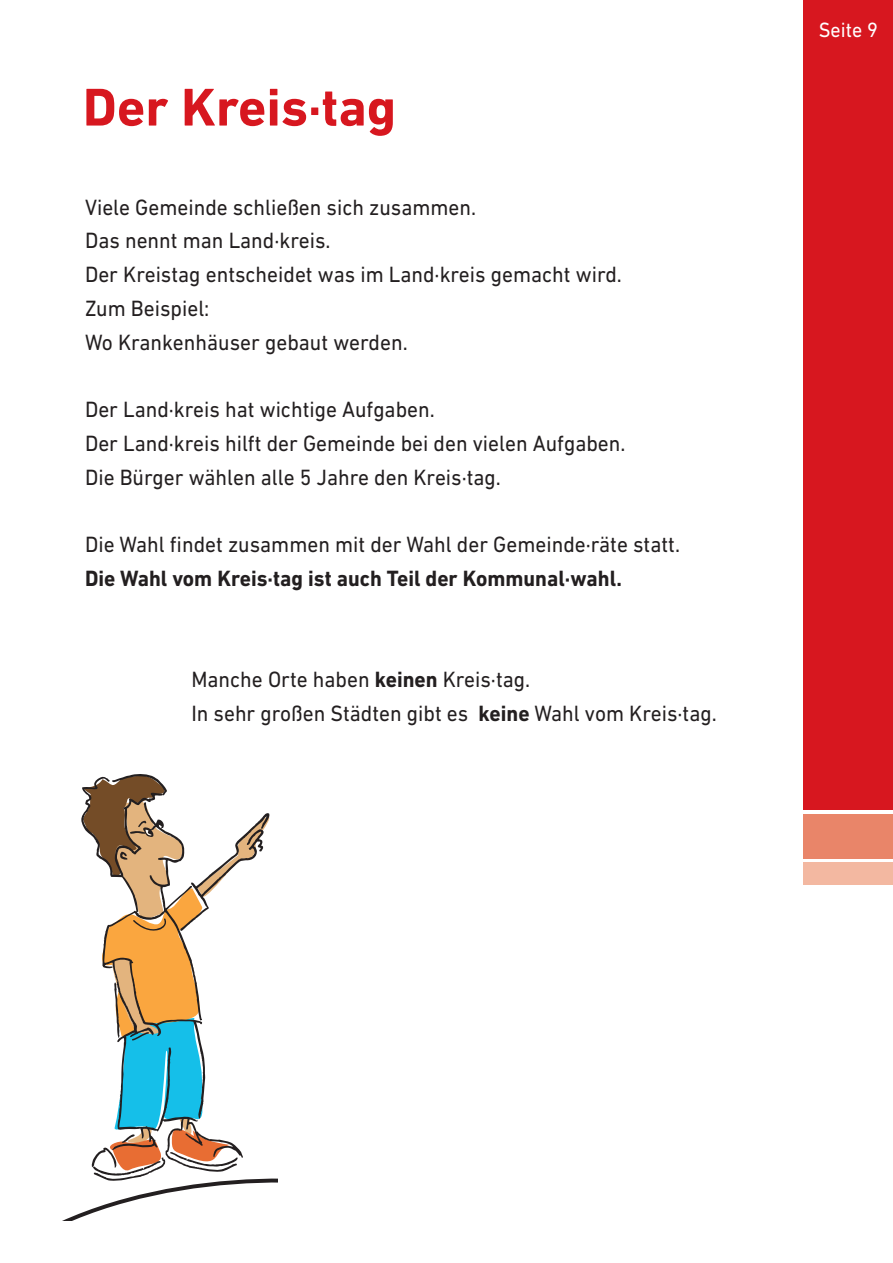
<style>
.page{position:relative;width:893px;height:1263px;background:#fff}
.page>*{position:absolute;margin:0;border:0;box-sizing:border-box;transform-origin:0 0}
.t1{font:700 54px "DIN Next LT Pro";color:#d7171f}
.t2{font:22.5px "DIN Next LT Pro";color:#231f20;scale:.95 1}
.t3{font:700 22.5px "DIN Next LT Pro";color:#231f20;scale:.95 1}
.t4{font:21px "DIN Next LT Pro";color:#fff;scale:.95 1}
.s1{font-weight:700}
</style>
<div class="page">
<div style="left:804px;top:0;width:89px;height:810px;background:#d7171f"></div>
<div style="left:804px;top:814px;width:89px;height:44px;background:#e98569"></div>
<div style="left:804px;top:862px;width:89px;height:22px;background:#f3b8a1"></div>
<svg style="left:64px;top:774px;width:214px;height:446px"></svg>
<p class="t1" style="left:83px;top:76px;width:315px">Der Kreis∙tag</p>
<p class="t2" style="left:85px;top:194px;width:413px">Viele Gemeinde schließen sich zusammen.</p>
<p class="t2" style="left:85px;top:228px;width:260px">Das nennt man Land·kreis.</p>
<p class="t2" style="left:85px;top:261px;width:567px">Der Kreistag entscheidet was im Land·kreis gemacht wird.</p>
<p class="t2" style="left:85px;top:295px;width:132px">Zum Beispiel:</p>
<p class="t2" style="left:85px;top:329px;width:341px">Wo Krankenhäuser gebaut werden.</p>
<p class="t2" style="left:85px;top:396px;width:370px">Der Land·kreis hat wichtige Aufgaben.</p>
<p class="t2" style="left:85px;top:430px;width:570px">Der Land·kreis hilft der Gemeinde bei den vielen Aufgaben.</p>
<p class="t2" style="left:85px;top:464px;width:439px">Die Bürger wählen alle 5 Jahre den Kreis·tag.</p>
<p class="t2" style="left:85px;top:531px;width:628px">Die Wahl findet zusammen mit der Wahl der Gemeinde·räte statt.</p>
<p class="t3" style="left:85px;top:565px;width:567px">Die Wahl vom Kreis·tag ist auch Teil der Kommunal∙wahl.</p>
<p class="t2" style="left:191px;top:666px;width:358px">Manche Orte haben <span class="s1">keinen</span> Kreis·tag.</p>
<p class="t2" style="left:191px;top:700px;width:555px">In sehr großen Städten gibt es <span class="s1">keine</span> Wahl vom Kreis·tag.</p>
<p class="t4" style="left:819px;top:18px;width:64px">Seite 9</p>
</div>
